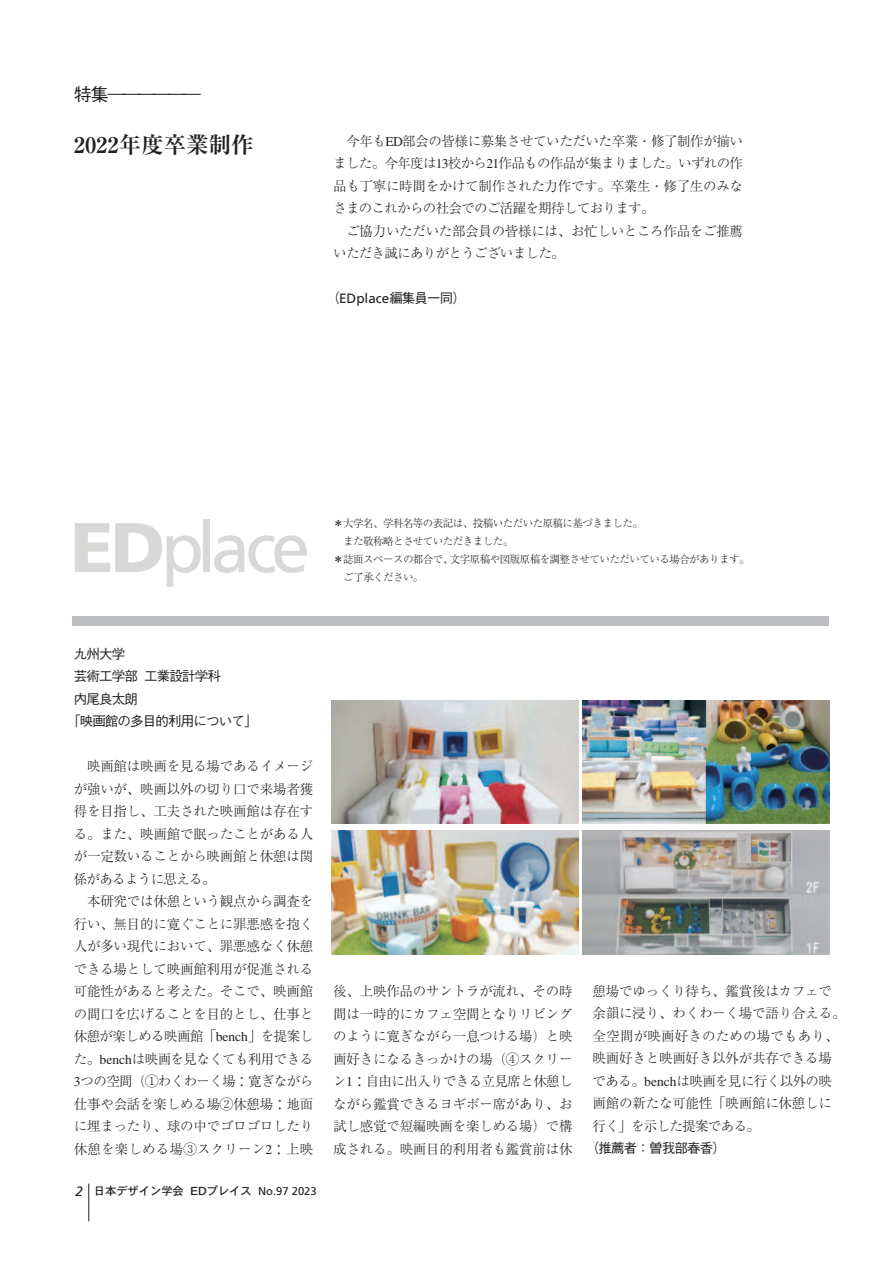
<style>
.page{position:relative;width:893px;height:1263px;background:#fff}
.page>*{position:absolute;margin:0;border:0;box-sizing:border-box;transform-origin:0 0}
.t1{font:70.2px "Frutiger";letter-spacing:-.08em;color:#d9d8d6}
.t2{font:700 22.5px "Ryumin";color:#231f20}
.t3{font:500 18px "Gothic BBB";color:#231f20}
.t4{font:300 13.5px/22.5px "Ryumin";letter-spacing:-.015em;color:#231f20;text-align:justify}
.t5{font:500 13.5px "Gothic BBB Pro";letter-spacing:-.065em;color:#231f20}
.t6{font:11.25px "Heisei Kaku Go W5";color:#231f20}
.t7{font:300 10.5px "Ryumin";letter-spacing:-.05em;color:#231f20}
.s1{font-family:"Frutiger";font-weight:400}
.s2{font-weight:900}
.s3{font-family:"Frutiger";font-style:italic;font-size:13.5px}
.s4{font-size:12px}
.s5{font-family:"Frutiger"}
</style>
<div class="page">
<hr style="left:89px;top:1184px;width:1px;height:37px;background:#231f20">
<div style="left:72px;top:616px;width:757px;height:9px;background:#bcbdc0"></div>
<img style="left:332px;top:700px;width:246px;height:124px">
<img style="left:583px;top:700px;width:246px;height:124px">
<img style="left:332px;top:831px;width:246px;height:123px">
<img style="left:583px;top:831px;width:246px;height:123px">
<h3 class="t3" style="left:74px;top:84px;width:128px">特集——————</h3>
<h2 class="t2" style="left:74px;top:131px;width:181px">2022年度卒業制作</h2>
<p class="t4" style="left:333px;top:130px;width:411px;text-indent:13px">今年もED部会の皆様に募集させていただいた卒業・修了制作が揃いました。今年度は13校から21作品もの作品が集まりました。いずれの作品も丁寧に時間をかけて制作された力作です。卒業生・修了生のみなさまのこれからの社会でのご活躍を期待しております。</p>
<p class="t4" style="left:333px;top:220px;width:411px;text-indent:13px">ご協力いただいた部会員の皆様には、お忙しいところ作品をご推薦いただき誠にありがとうございました。</p>
<p class="t5" style="left:326px;top:287px;width:141px">（<span class="s1">EDplace</span>編集員一同）</p>
<h1 class="t1" style="left:71px;top:519px;width:241px"><span class="s2">ED</span>place</h1>
<p class="t7" style="left:333px;top:518px;width:311px">＊大学名、学科名等の表記は、投稿いただいた原稿に基づきました。</p>
<p class="t7" style="left:343px;top:536px;width:172px">また敬称略とさせていただきました。</p>
<p class="t7" style="left:333px;top:554px;width:418px">＊誌面スペースの都合で、文字原稿や図版原稿を調整させていただいている場合があります。</p>
<p class="t7" style="left:343px;top:572px;width:82px">ご了承ください。</p>
<p class="t5" style="left:74px;top:643px;width:53px">九州大学</p>
<p class="t5" style="left:74px;top:665px;width:149px">芸術工学部工業設計学科</p>
<p class="t5" style="left:74px;top:688px;width:66px">内尾良太朗</p>
<p class="t5" style="left:67px;top:710px;width:192px">「映画館の多目的利用について」</p>
<p class="t4" style="left:74px;top:756px;width:241px;text-indent:13px">映画館は映画を見る場であるイメージが強いが、映画以外の切り口で来場者獲得を目指し、工夫された映画館は存在する。また、映画館で眠ったことがある人が一定数いることから映画館と休憩は関係があるように思える。</p>
<p class="t4" style="left:74px;top:891px;width:241px;text-indent:13px">本研究では休憩という観点から調査を行い、無目的に寛ぐことに罪悪感を抱く人が多い現代において、罪悪感なく休憩できる場として映画館利用が促進される可能性があると考えた。そこで、映画館の間口を広げることを目的とし、仕事と休憩が楽しめる映画館「bench」を提案した。benchは映画を見なくても利用できる3つの空間（①わくわーく場：寛ぎながら仕事や会話を楽しめる場②休憩場：地面に埋まったり、球の中でゴロゴロしたり休憩を楽しめる場③スクリーン2：上映</p>
<p class="t6" style="left:76px;top:1184px;width:243px"><span class="s3">2</span> 日本デザイン学会 <span class="s4">ED</span>プレイス <span class="s5">No.97 2023</span></p>
<p class="t4" style="left:333px;top:981px;width:241px">後、上映作品のサントラが流れ、その時間は一時的にカフェ空間となりリビングのように寛ぎながら一息つける場）と映画好きになるきっかけの場（④スクリーン1：自由に出入りできる立見席と休憩しながら鑑賞できるヨギボー席があり、お試し感覚で短編映画を楽しめる場）で構成される。映画目的利用者も鑑賞前は休</p>
<p class="t4" style="left:593px;top:981px;width:254px;text-align:left">憩場でゆっくり待ち、鑑賞後はカフェで余韻に浸り、わくわーく場で語り合える。全空間が映画好きのための場でもあり、映画好きと映画好き以外が共存できる場である。benchは映画を見に行く以外の映画館の新たな可能性「映画館に休憩しに行く」を示した提案である。</p>
<p class="t5" style="left:586px;top:1137px;width:141px">（推薦者：曽我部春香）</p>
</div>
